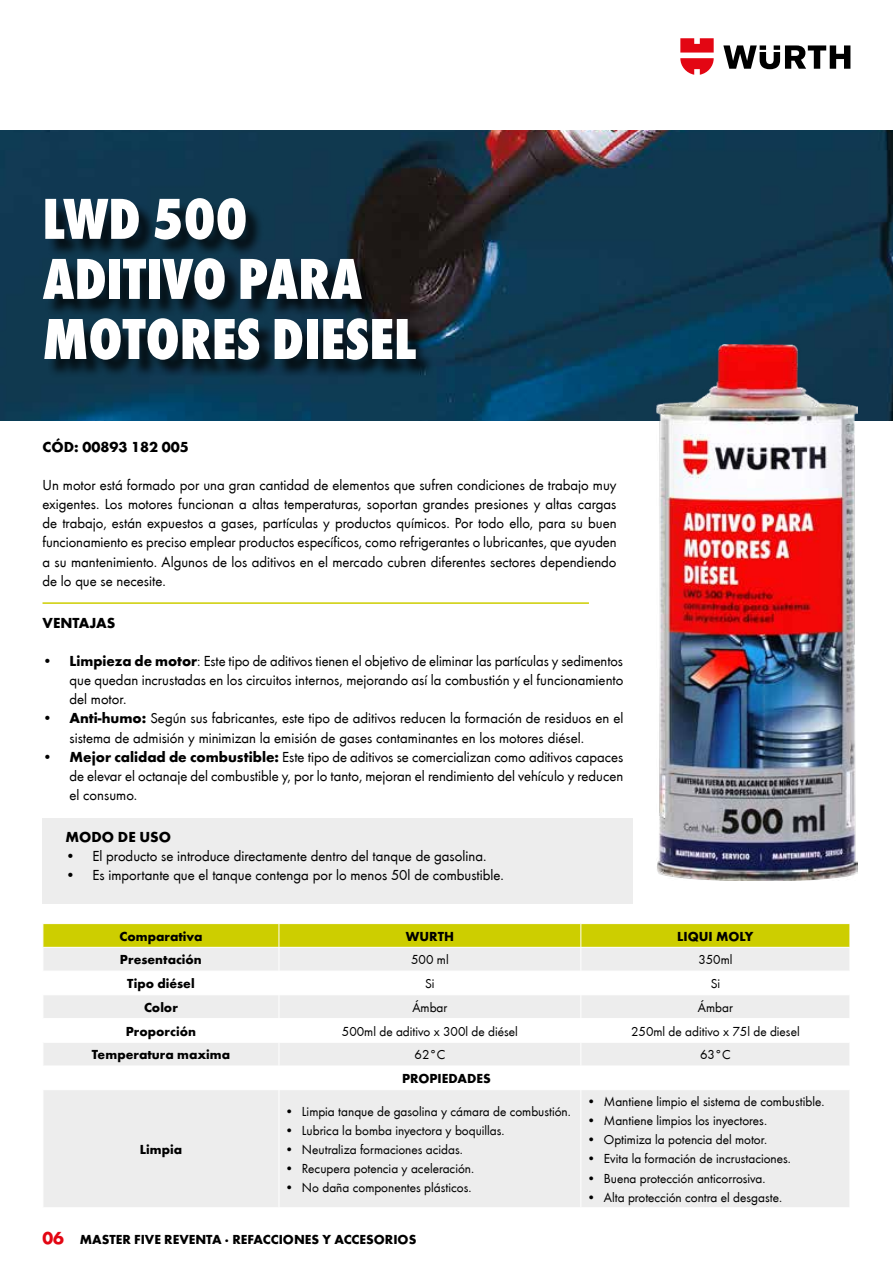
<style>
.page{position:relative;width:893px;height:1263px;background:#fff}
.page>*{position:absolute;margin:0;border:0;box-sizing:border-box;transform-origin:0 0}
.t1{font:800 condensed 60px/60px "Wuerth";color:#fff}
.t2{font:15px/19.2px "Wuerth";color:#000;text-align:justify}
.t3{font:700 15px "Wuerth";color:#000}
.t4{font:13.5px "Wuerth";color:#000}
.t5{font:700 13.5px "Wuerth";color:#000}
.s1{font-weight:700}
.s2{font-size:18px;color:#e30613}
</style>
<div class="page">
<svg style="left:723px;top:45px;width:127px;height:24px"></svg>
<svg style="left:680px;top:38px;width:34px;height:37px"></svg>
<img style="left:0;top:130px;width:893px;height:291px">
<div style="left:45px;top:202px;width:390px;height:175px;background:#000;opacity:.75"></div>
<hr style="left:43px;top:602px;width:546px;height:2px;background:#cdce00">
<img style="left:657px;top:344px;width:200px;height:536px">
<div style="left:43px;top:818px;width:589px;height:86px;background:#ededed"></div>
<div style="left:44px;top:1090px;width:805px;height:117px;background:#ededed"></div>
<hr style="left:279px;top:1090px;width:1px;height:117px;background:#fff">
<hr style="left:581px;top:1090px;width:1px;height:117px;background:#fff">
<svg style="left:43px;top:923px;width:807px;height:142px"></svg>
<hr style="left:43px;top:994px;width:236px;height:1px;background:#fff">
<hr style="left:279px;top:994px;width:302px;height:1px;background:#fff">
<hr style="left:581px;top:994px;width:268px;height:1px;background:#fff">
<hr style="left:43px;top:1018px;width:236px;height:1px;background:#fff">
<hr style="left:279px;top:1018px;width:302px;height:1px;background:#fff">
<hr style="left:581px;top:1018px;width:268px;height:1px;background:#fff">
<h1 class="t1" style="left:43px;top:185px;width:375px">LWD 500<br>ADITIVO PARA<br>MOTORES DIESEL</h1>
<p class="t3" style="left:43px;top:436px;width:148px">CÓD: 00893 182 005</p>
<p class="t2" style="left:43px;top:475px;width:576px">Un motor está formado por una gran cantidad de elementos que sufren condiciones de trabajo muy exigentes. Los motores funcionan a altas temperaturas, soportan grandes presiones y altas cargas de trabajo, están expuestos a gases, partículas y productos químicos. Por todo ello, para su buen funcionamiento es preciso emplear productos específicos, como refrigerantes o lubricantes, que ayuden a su mantenimiento. Algunos de los aditivos en el mercado cubren diferentes sectores dependiendo de lo que se necesite.</p>
<p class="t3" style="left:43px;top:612px;width:74px">VENTAJAS</p>
<p class="t2" style="left:70px;top:651px;width:555px;text-indent:-27px"><span class="s1">• Limpieza de motor</span>: Este tipo de aditivos tienen el objetivo de eliminar las partículas y sedimentos que quedan incrustadas en los circuitos internos, mejorando así la combustión y el funcionamiento del motor.</p>
<p class="t2" style="left:70px;top:708px;width:555px;text-indent:-27px"><span class="s1">• Anti-humo:</span> Según sus fabricantes, este tipo de aditivos reducen la formación de residuos en el sistema de admisión y minimizan la emisión de gases contaminantes en los motores diésel.</p>
<p class="t2" style="left:70px;top:746px;width:555px;text-indent:-27px"><span class="s1">• Mejor calidad de combustible:</span> Este tipo de aditivos se comercializan como aditivos capaces de elevar el octanaje del combustible y, por lo tanto, mejoran el rendimiento del vehículo y reducen el consumo.</p>
<p class="t3" style="left:65px;top:826px;width:107px">MODO DE USO</p>
<p class="t2" style="left:65px;top:846px;width:422px">• El producto se introduce directamente dentro del tanque de gasolina.</p>
<p class="t2" style="left:65px;top:865px;width:440px">• Es importante que el tanque contenga por lo menos 50l de combustible.</p>
<p class="t5" style="left:119px;top:926px;width:85px">Comparativa</p>
<p class="t5" style="left:406px;top:926px;width:50px">WURTH</p>
<p class="t5" style="left:677px;top:926px;width:78px">LIQUI MOLY</p>
<p class="t5" style="left:120px;top:950px;width:83px">Presentación</p>
<p class="t4" style="left:411px;top:951px;width:39px">500 ml</p>
<p class="t4" style="left:698px;top:951px;width:36px">350ml</p>
<p class="t5" style="left:127px;top:974px;width:69px">Tipo diésel</p>
<p class="t4" style="left:425px;top:974px;width:11px">Si</p>
<p class="t4" style="left:711px;top:974px;width:11px">Si</p>
<p class="t5" style="left:144px;top:997px;width:35px">Color</p>
<p class="t4" style="left:412px;top:998px;width:36px">Ámbar</p>
<p class="t4" style="left:698px;top:998px;width:36px">Ámbar</p>
<p class="t5" style="left:126px;top:1021px;width:72px">Proporción</p>
<p class="t4" style="left:342px;top:1022px;width:178px">500ml de aditivo x 300l de diésel</p>
<p class="t4" style="left:631px;top:1022px;width:170px">250ml de aditivo x 75l de diesel</p>
<p class="t5" style="left:92px;top:1045px;width:140px">Temperatura maxima</p>
<p class="t4" style="left:415px;top:1045px;width:32px">62°C</p>
<p class="t4" style="left:700px;top:1045px;width:32px">63°C</p>
<p class="t5" style="left:402px;top:1068px;width:90px">PROPIEDADES</p>
<p class="t5" style="left:140px;top:1139px;width:44px">Limpia</p>
<p class="t4" style="left:285px;top:1102px;width:287px">• Limpia tanque de gasolina y cámara de combustión.</p>
<p class="t4" style="left:285px;top:1121px;width:221px">• Lubrica la bomba inyectora y boquillas.</p>
<p class="t4" style="left:285px;top:1140px;width:179px">• Neutraliza formaciones acidas.</p>
<p class="t4" style="left:285px;top:1159px;width:191px">• Recupera potencia y aceleración.</p>
<p class="t4" style="left:285px;top:1178px;width:188px">• No daña componentes plásticos.</p>
<p class="t5" style="left:43px;top:1229px;width:375px"><span class="s2">06</span> MASTER FIVE REVENTA · REFACCIONES Y ACCESORIOS</p>
<p class="t4" style="left:587px;top:1092px;width:239px">• Mantiene limpio el sistema de combustible.</p>
<p class="t4" style="left:587px;top:1111px;width:182px">• Mantiene limpios los inyectores.</p>
<p class="t4" style="left:587px;top:1130px;width:182px">• Optimiza la potencia del motor.</p>
<p class="t4" style="left:587px;top:1150px;width:206px">• Evita la formación de incrustaciones.</p>
<p class="t4" style="left:587px;top:1169px;width:180px">• Buena protección anticorrosiva.</p>
<p class="t4" style="left:587px;top:1188px;width:197px">• Alta protección contra el desgaste.</p>
</div>
